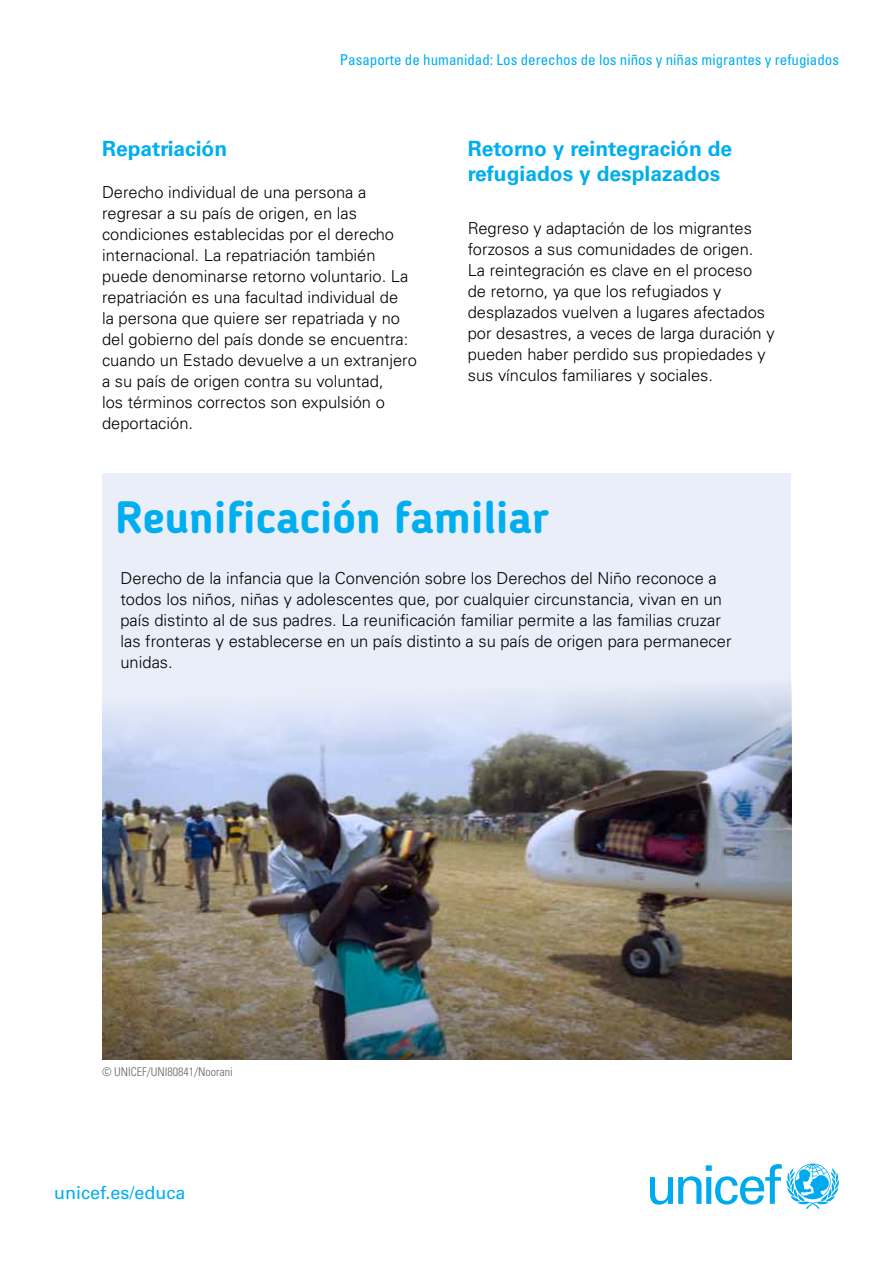
<style>
.page{position:relative;width:893px;height:1263px;background:#fff}
.page>*{position:absolute;margin:0;border:0;box-sizing:border-box;transform-origin:0 0}
.t1{font:700 45px "Blogger Sans";color:#00aeef}
.t2{font:700 21px/25.2px "Univers LT Std";color:#00aeef}
.t3{font:18px "Univers LT Std";color:#00aeef}
.t4{font:300 16.5px/21px "Univers LT Std";color:#000}
.t5{font:condensed 15px "Univers LT Std";color:#00aeef}
.t6{font:300 condensed 12px "Univers LT Std";color:#636466}
</style>
<div class="page">
<div style="left:102px;top:473px;width:689px;height:587px;background:#eaeef9"></div>
<img style="left:102px;top:686px;width:689px;height:374px">
<svg style="left:650px;top:1163px;width:189px;height:46px"></svg>
<p class="t5" style="left:340px;top:50px;width:501px">Pasaporte de humanidad: Los derechos de los niños y niñas migrantes y refugiados</p>
<p class="t2" style="left:102px;top:136px;width:127px">Repatriación</p>
<p class="t4" style="left:102px;top:181px;width:316px">Derecho individual de una persona a regresar a su país de origen, en las condiciones establecidas por el derecho internacional. La repatriación también puede denominarse retorno voluntario. La repatriación es una facultad individual de<br>la persona que quiere ser repatriada y no del gobierno del país donde se encuentra: cuando un Estado devuelve a un extranjero a su país de origen contra su voluntad,<br>los términos correctos son expulsión o deportación.</p>
<p class="t2" style="left:468px;top:136px;width:266px">Retorno y reintegración de refugiados y desplazados</p>
<p class="t4" style="left:468px;top:217px;width:308px">Regreso y adaptación de los migrantes forzosos a sus comunidades de origen.<br>La reintegración es clave en el proceso de retorno, ya que los refugiados y desplazados vuelven a lugares afectados por desastres, a veces de larga duración y pueden haber perdido sus propiedades y sus vínculos familiares y sociales.</p>
<h1 class="t1" style="left:116px;top:490px;width:435px">Reunificación familiar</h1>
<p class="t4" style="left:120px;top:568px;width:613px">Derecho de la infancia que la Convención sobre los Derechos del Niño reconoce a todos los niños, niñas y adolescentes que, por cualquier circunstancia, vivan en un país distinto al de sus padres. La reunificación familiar permite a las familias cruzar las fronteras y establecerse en un país distinto a su país de origen para permanecer unidas.</p>
<p class="t6" style="left:102px;top:1065px;width:132px">© UNICEF/UNI80841/Noorani</p>
<p class="t3" style="left:54px;top:1182px;width:133px">unicef.es/educa</p>
</div>
